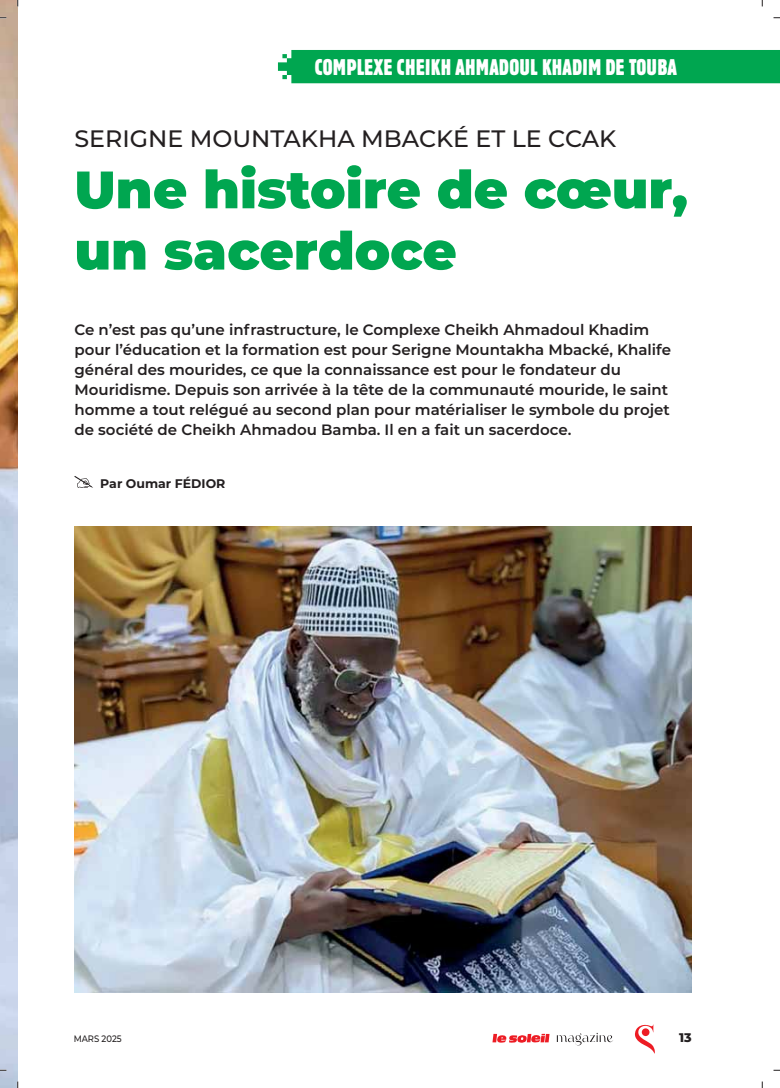
<style>
.page{position:relative;width:780px;height:1088px;background:#fff}
.page>*{position:absolute;margin:0;border:0;box-sizing:border-box;transform-origin:0 0}
.t1{font:900 52.5px/61.2px "Montserrat";color:#00a650}
.t2{font:500 23.75px "Montserrat";color:#231f20}
.t3{font:22.5px "Block BE Extra Cn";letter-spacing:.02em;color:#fff}
.t4{font:600 15px/20px "Montserrat";color:#231f20}
.t5{font:700 12.5px "Montserrat";color:#231f20}
.t6{font:800 12.5px "Montserrat";color:#231f20}
.t7{font:500 9.38px "Montserrat";color:#231f20;scale:.9 1}
</style>
<div class="page">
<div style="left:278px;top:50px;width:502px;height:33px;background:#00a650"></div>
<svg style="left:492px;top:1034px;width:57px;height:9px"></svg>
<svg style="left:557px;top:1033px;width:56px;height:12px"></svg>
<svg style="left:635px;top:1024px;width:19px;height:29px"></svg>
<div style="left:641px;top:1028px;width:8px;height:8px;background:#ed1c24;border-radius:50%"></div>
<svg style="left:74px;top:476px;width:19px;height:12px"></svg>
<img style="left:0;top:0;width:18px;height:1088px">
<img style="left:74px;top:526px;width:617px;height:466px">
<svg style="left:0;top:17px;width:6px;height:2px"></svg>
<svg style="left:773px;top:17px;width:7px;height:2px"></svg>
<svg style="left:0;top:1069px;width:6px;height:2px"></svg>
<svg style="left:773px;top:1069px;width:7px;height:2px"></svg>
<svg style="left:17px;top:0;width:2px;height:6px"></svg>
<svg style="left:17px;top:1081px;width:2px;height:7px"></svg>
<svg style="left:761px;top:0;width:2px;height:6px"></svg>
<svg style="left:761px;top:1081px;width:2px;height:7px"></svg>
<h3 class="t3" style="left:315px;top:60px;width:363px">COMPLEXE CHEIKH AHMADOUL KHADIM DE TOUBA</h3>
<h2 class="t2" style="left:74px;top:125px;width:543px">SERIGNE MOUNTAKHA MBACKÉ ET LE CCAK</h2>
<h1 class="t1" style="left:74px;top:164px;width:614px">Une histoire de cœur, un sacerdoce</h1>
<p class="t4" style="left:74px;top:321px;width:598px">Ce n’est pas qu’une infrastructure, le Complexe Cheikh Ahmadoul Khadim pour l’éducation et la formation est pour Serigne Mountakha Mbacké, Khalife général des mourides, ce que la connaissance est pour le fondateur du Mouridisme. Depuis son arrivée à la tête de la communauté mouride, le saint homme a tout relégué au second plan pour matérialiser le symbole du projet de société de Cheikh Ahmadou Bamba. Il en a fait un sacerdoce.</p>
<p class="t5" style="left:100px;top:479px;width:127px">Par Oumar FÉDIOR</p>
<p class="t7" style="left:74px;top:1033px;width:55px">MARS 2025</p>
<p class="t6" style="left:679px;top:1030px;width:14px">13</p>
</div>
